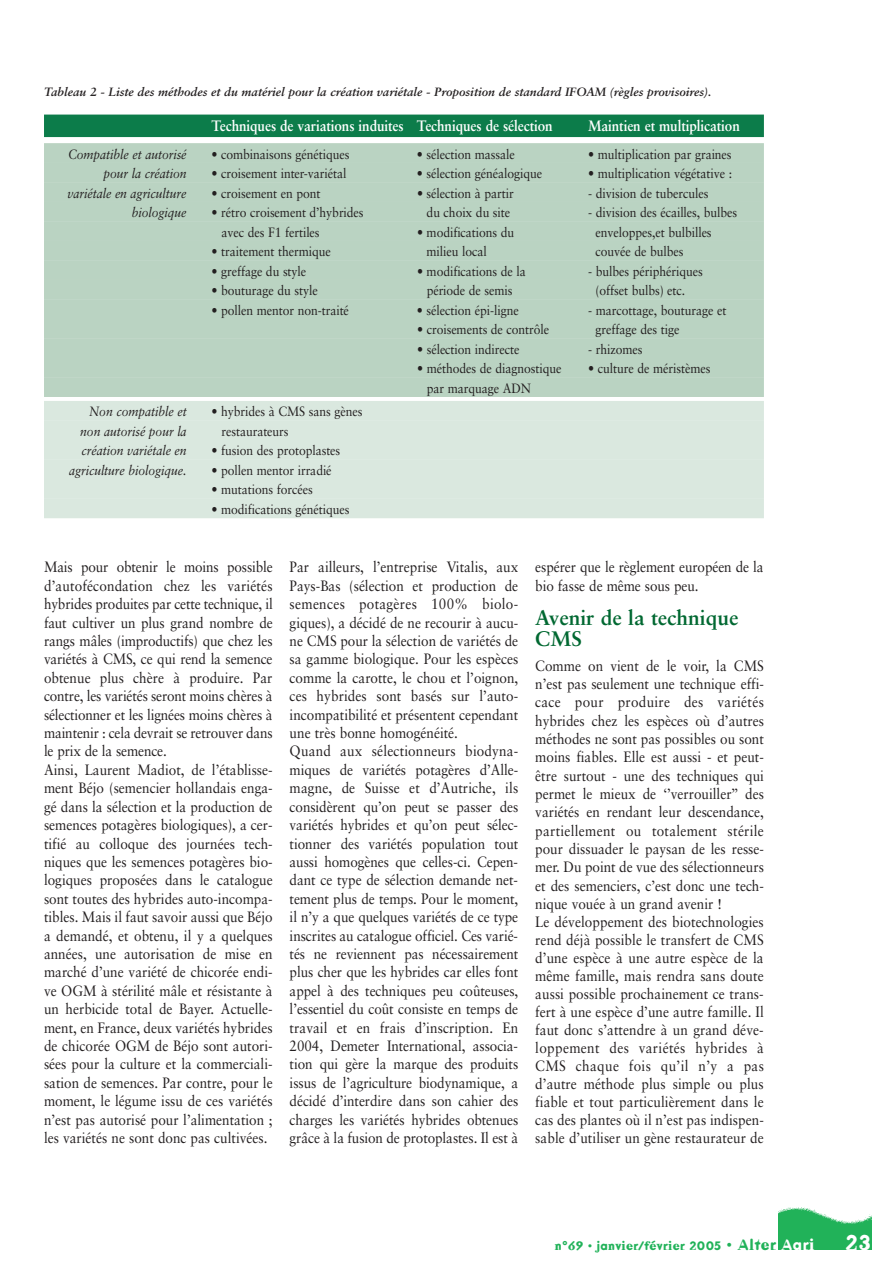
<style>
.page{position:relative;width:893px;height:1263px;background:#fff}
.page>*{position:absolute;margin:0;border:0;box-sizing:border-box;transform-origin:0 0}
.t1{font:700 21px/21.3px "Sabon";color:#006831}
.t2{font:700 21px "Dead History";color:#fff}
.t3{font:15px/18.5px "Sabon";color:#231f20;scale:.9 1}
.t4{font:700 15px "Sabon";letter-spacing:-.005em;color:#fff;scale:.9 1}
.t5{font:13.5px "Sabon";letter-spacing:-.005em;color:#231f20;scale:.9 1}
.t6{font:italic 13.5px "Sabon";letter-spacing:-.005em;color:#231f20;scale:.9 1}
.t7{font:italic 700 12px "Sabon";color:#231f20}
.t8{font:700 12px "Dead History";letter-spacing:.03em;color:#21b259}
.s1{font-size:15px}
.s2{font-size:15px;color:#fff}
</style>
<div class="page">
<img style="left:779px;top:1207px;width:93px;height:43px">
<div style="left:44px;top:115px;width:720px;height:22px;background:#0c7c4a"></div>
<div style="left:44px;top:143px;width:720px;height:20px;background:#bad3c2"></div>
<div style="left:44px;top:163px;width:720px;height:19px;background:#bad3c2"></div>
<div style="left:44px;top:182px;width:720px;height:20px;background:#bad3c2"></div>
<div style="left:44px;top:202px;width:720px;height:19px;background:#bad3c2"></div>
<div style="left:44px;top:221px;width:720px;height:20px;background:#bad3c2"></div>
<div style="left:44px;top:241px;width:720px;height:19px;background:#bad3c2"></div>
<div style="left:44px;top:260px;width:720px;height:20px;background:#bad3c2"></div>
<div style="left:44px;top:280px;width:720px;height:19px;background:#bad3c2"></div>
<div style="left:44px;top:299px;width:720px;height:20px;background:#bad3c2"></div>
<div style="left:44px;top:319px;width:720px;height:19px;background:#bad3c2"></div>
<div style="left:44px;top:338px;width:720px;height:20px;background:#bad3c2"></div>
<div style="left:44px;top:358px;width:720px;height:19px;background:#bad3c2"></div>
<div style="left:44px;top:377px;width:720px;height:20px;background:#bad3c2"></div>
<div style="left:44px;top:401px;width:720px;height:20px;background:#dae8df"></div>
<div style="left:44px;top:420px;width:720px;height:20px;background:#dae8df"></div>
<div style="left:44px;top:440px;width:720px;height:20px;background:#dae8df"></div>
<div style="left:44px;top:459px;width:720px;height:20px;background:#dae8df"></div>
<div style="left:44px;top:479px;width:720px;height:20px;background:#dae8df"></div>
<div style="left:44px;top:498px;width:720px;height:20px;background:#dae8df"></div>
<p class="t7" style="left:44px;top:87px;width:669px">Tableau 2 - Liste des méthodes et du matériel pour la création variétale - Proposition de standard IFOAM (règles provisoires).</p>
<p class="t4" style="left:211px;top:119px;width:381px">Techniques de variations induites Techniques de sélection</p>
<p class="t4" style="left:588px;top:119px;width:170px">Maintien et multiplication</p>
<p class="t6" style="left:68px;top:148px;width:133px">Compatible et autorisé</p>
<p class="t5" style="left:211px;top:148px;width:155px">• combinaisons génétiques</p>
<p class="t5" style="left:417px;top:148px;width:110px">• sélection massale</p>
<p class="t5" style="left:588px;top:148px;width:161px">• multiplication par graines</p>
<p class="t6" style="left:103px;top:168px;width:94px">pour la création</p>
<p class="t5" style="left:211px;top:168px;width:152px">• croisement inter-variétal</p>
<p class="t5" style="left:417px;top:168px;width:141px">• sélection généalogique</p>
<p class="t5" style="left:588px;top:168px;width:162px">• multiplication végétative :</p>
<p class="t6" style="left:67px;top:187px;width:134px">variétale en agriculture</p>
<p class="t5" style="left:211px;top:187px;width:123px">• croisement en pont</p>
<p class="t5" style="left:417px;top:187px;width:109px">• sélection à partir</p>
<p class="t5" style="left:588px;top:187px;width:135px">- division de tubercules</p>
<p class="t6" style="left:132px;top:207px;width:62px">biologique</p>
<p class="t5" style="left:211px;top:207px;width:171px">• rétro croisement d’hybrides</p>
<p class="t5" style="left:427px;top:207px;width:94px">du choix du site</p>
<p class="t5" style="left:588px;top:207px;width:167px">- division des écailles, bulbes</p>
<p class="t5" style="left:221px;top:226px;width:111px">avec des F1 fertiles</p>
<p class="t5" style="left:417px;top:226px;width:110px">• modifications du</p>
<p class="t5" style="left:595px;top:226px;width:131px">enveloppes,et bulbilles</p>
<p class="t5" style="left:211px;top:246px;width:134px">• traitement thermique</p>
<p class="t5" style="left:426px;top:246px;width:68px">milieu local</p>
<p class="t5" style="left:596px;top:246px;width:99px">couvée de bulbes</p>
<p class="t5" style="left:211px;top:265px;width:107px">• greffage du style</p>
<p class="t5" style="left:417px;top:265px;width:123px">• modifications de la</p>
<p class="t5" style="left:588px;top:265px;width:129px">- bulbes périphériques</p>
<p class="t5" style="left:211px;top:285px;width:120px">• bouturage du style</p>
<p class="t5" style="left:427px;top:285px;width:97px">période de semis</p>
<p class="t5" style="left:595px;top:285px;width:101px">(offset bulbs) etc.</p>
<p class="t5" style="left:211px;top:304px;width:154px">• pollen mentor non-traité</p>
<p class="t5" style="left:417px;top:304px;width:115px">• sélection épi-ligne</p>
<p class="t5" style="left:588px;top:304px;width:155px">- marcottage, bouturage et</p>
<p class="t5" style="left:417px;top:324px;width:148px">• croisements de contrôle</p>
<p class="t5" style="left:595px;top:324px;width:95px">greffage des tige</p>
<p class="t5" style="left:417px;top:343px;width:115px">• sélection indirecte</p>
<p class="t5" style="left:588px;top:343px;width:62px">- rhizomes</p>
<p class="t5" style="left:417px;top:363px;width:162px">• méthodes de diagnostique</p>
<p class="t5" style="left:588px;top:363px;width:137px">• culture de méristèmes</p>
<p class="t5" style="left:427px;top:382px;width:117px">par marquage ADN</p>
<p class="t6" style="left:89px;top:406px;width:110px">Non compatible et</p>
<p class="t5" style="left:211px;top:406px;width:169px">• hybrides à CMS sans gènes</p>
<p class="t6" style="left:80px;top:426px;width:120px">non autorisé pour la</p>
<p class="t5" style="left:221px;top:426px;width:76px">restaurateurs</p>
<p class="t6" style="left:81px;top:445px;width:118px">création variétale en</p>
<p class="t5" style="left:211px;top:445px;width:145px">• fusion des protoplastes</p>
<p class="t6" style="left:69px;top:465px;width:132px">agriculture biologique.</p>
<p class="t5" style="left:211px;top:465px;width:135px">• pollen mentor irradié</p>
<p class="t5" style="left:211px;top:484px;width:114px">• mutations forcées</p>
<p class="t5" style="left:211px;top:504px;width:155px">• modifications génétiques</p>
<p class="t3" style="left:44px;top:559px;width:256px">Mais pour obtenir le moins possible d’autofécondation chez les variétés hybrides produites par cette technique, il faut cultiver un plus grand nombre de rangs mâles (improductifs) que chez les variétés à CMS, ce qui rend la semence obtenue plus chère à produire. Par contre, les variétés seront moins chères à sélectionner et les lignées moins chères à maintenir : cela devrait se retrouver dans le prix de la semence.<br>Ainsi, Laurent Madiot, de l’établisse&shy;ment Béjo (semencier hollandais enga&shy;gé dans la sélection et la production de semences potagères biologiques), a cer&shy;tifié au colloque des journées tech&shy;niques que les semences potagères bio&shy;logiques proposées dans le catalogue sont toutes des hybrides auto-incompa&shy;tibles. Mais il faut savoir aussi que Béjo a demandé, et obtenu, il y a quelques années, une autorisation de mise en marché d’une variété de chicorée endi&shy;ve OGM à stérilité mâle et résistante à un herbicide total de Bayer. Actuelle&shy;ment, en France, deux variétés hybrides de chicorée OGM de Béjo sont autori&shy;sées pour la culture et la commerciali&shy;sation de semences. Par contre, pour le moment, le légume issu de ces variétés n’est pas autorisé pour l’alimentation ; les variétés ne sont donc pas cultivées.</p>
<p class="t3" style="left:290px;top:559px;width:256px">Par ailleurs, l’entreprise Vitalis, aux Pays-Bas (sélection et production de semences potagères 100% biolo&shy;giques), a décidé de ne recourir à aucu&shy;ne CMS pour la sélection de variétés de sa gamme biologique. Pour les espèces comme la carotte, le chou et l’oignon, ces hybrides sont basés sur l’auto&shy;incompatibilité et présentent cependant une très bonne homogénéité.<br>Quand aux sélectionneurs biodyna&shy;miques de variétés potagères d’Alle&shy;magne, de Suisse et d’Autriche, ils considèrent qu’on peut se passer des variétés hybrides et qu’on peut sélec&shy;tionner des variétés population tout aussi homogènes que celles-ci. Cepen&shy;dant ce type de sélection demande net&shy;tement plus de temps. Pour le moment, il n’y a que quelques variétés de ce type inscrites au catalogue officiel. Ces varié&shy;tés ne reviennent pas nécessairement plus cher que les hybrides car elles font appel à des techniques peu coûteuses, l’essentiel du coût consiste en temps de travail et en frais d’inscription. En 2004, Demeter International, associa&shy;tion qui gère la marque des produits issus de l’agriculture biodynamique, a décidé d’interdire dans son cahier des charges les variétés hybrides obtenues grâce à la fusion de protoplastes. Il est à</p>
<p class="t3" style="left:535px;top:559px;width:255px">espérer que le règlement européen de la bio fasse de même sous peu.</p>
<h1 class="t1" style="left:535px;top:608px;width:205px">Avenir de la technique<br>CMS</h1>
<p class="t3" style="left:535px;top:658px;width:256px">Comme on vient de le voir, la CMS n’est pas seulement une technique effi&shy;cace pour produire des variétés hybrides chez les espèces où d’autres méthodes ne sont pas possibles ou sont moins fiables. Elle est aussi - et peut&shy;être surtout - une des techniques qui permet le mieux de ‘’verrouiller’’ des variétés en rendant leur descendance, partiellement ou totalement stérile pour dissuader le paysan de les resse&shy;mer. Du point de vue des sélectionneurs et des semenciers, c’est donc une tech&shy;nique vouée à un grand avenir !<br>Le développement des biotechnologies rend déjà possible le transfert de CMS d’une espèce à une autre espèce de la même famille, mais rendra sans doute aussi possible prochainement ce trans&shy;fert à une espèce d’une autre famille. Il faut donc s’attendre à un grand déve&shy;loppement des variétés hybrides à CMS chaque fois qu’il n’y a pas d’autre méthode plus simple ou plus fiable et tout particulièrement dans le cas des plantes où il n’est pas indispen&shy;sable d’utiliser un gène restaurateur de</p>
<p class="t8" style="left:555px;top:1239px;width:261px">n°69 • janvier/février 2005 <span class="s1">• Alter</span> <span class="s2">Agri</span></p>
<h1 class="t2" style="left:846px;top:1230px;width:27px">23</h1>
</div>
